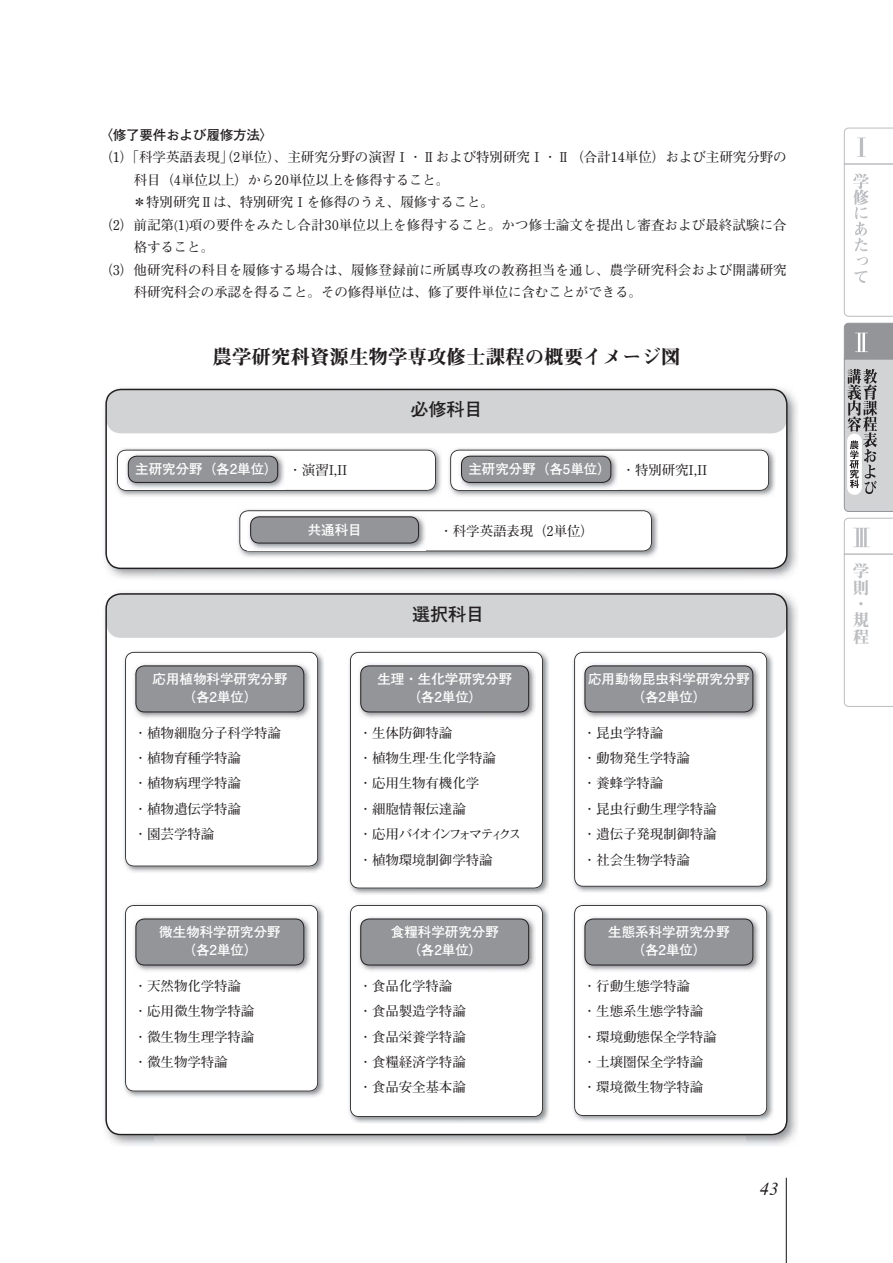
<style>
.page{position:relative;width:893px;height:1263px;background:#fff}
.page>*{position:absolute;margin:0;border:0;box-sizing:border-box;transform-origin:0 0}
.t1{font:19.5px "Midashi Min Pro MA31 90 pv RKSJ H";color:#231f20}
.t2{font:18px "Futo Go B101 Pro Bold 90 pv RKSJ H";color:#231f20}
.t3{font:italic 18px "Times";color:#231f20}
.t4{font:16.5px/16.4px "Midashi Min Pro MA31 90 pv RKSJ V";color:#bbbdc0}
.t5{font:13.5px/25.3px "Futo Min A101 Pro Bold 90 pv RKSJ H";letter-spacing:-.01em;color:#231f20}
.t6{font:13.5px/18px "Futo Go B101 Pro Bold 90 pv RKSJ H";color:#fff;text-align:center}
.t7{font:13.5px "Futo Min A101 Pro Bold 90 pv RKSJ H";letter-spacing:.01em;color:#231f20}
.t8{font:13.5px "Futo Go B101 Pro Bold 90 pv RKSJ H";letter-spacing:-.01em;color:#231f20}
.s1{font-family:"Futo Min A101 Pro Bold 90 pv RKSJ H";color:#231f20}
</style>
<div class="page">
<hr style="left:785px;top:1178px;width:1px;height:85px;background:#231f20">
<svg style="left:843px;top:127px;width:49px;height:580px"></svg>
<img style="left:104px;top:388px;width:694px;height:46px">
<img style="left:104px;top:434px;width:51px;height:145px">
<img style="left:745px;top:434px;width:52px;height:145px">
<svg style="left:105px;top:389px;width:682px;height:180px"></svg>
<img style="left:104px;top:592px;width:694px;height:48px">
<img style="left:104px;top:640px;width:51px;height:506px">
<img style="left:745px;top:640px;width:52px;height:506px">
<svg style="left:105px;top:593px;width:682px;height:542px"></svg>
<img style="left:123px;top:649px;width:201px;height:224px">
<svg style="left:125px;top:652px;width:193px;height:214px"></svg>
<img style="left:133px;top:663px;width:178px;height:56px">
<div style="left:136px;top:666px;width:168px;height:46px;background:#939598;border-radius:9px"></div>
<div style="left:135px;top:665px;width:169px;height:47px;border:1px solid #231f20;border-radius:9px"></div>
<img style="left:347px;top:649px;width:202px;height:246px">
<svg style="left:350px;top:652px;width:193px;height:236px"></svg>
<img style="left:358px;top:663px;width:177px;height:56px">
<div style="left:361px;top:666px;width:167px;height:46px;background:#939598;border-radius:9px"></div>
<div style="left:360px;top:665px;width:169px;height:47px;border:1px solid #231f20;border-radius:9px"></div>
<img style="left:571px;top:649px;width:202px;height:244px">
<svg style="left:574px;top:652px;width:193px;height:235px"></svg>
<img style="left:582px;top:663px;width:178px;height:56px">
<div style="left:585px;top:666px;width:167px;height:46px;background:#939598;border-radius:9px"></div>
<div style="left:584px;top:665px;width:169px;height:47px;border:1px solid #231f20;border-radius:9px"></div>
<img style="left:123px;top:903px;width:201px;height:195px">
<svg style="left:125px;top:905px;width:193px;height:186px"></svg>
<img style="left:133px;top:916px;width:178px;height:56px">
<div style="left:136px;top:919px;width:168px;height:46px;background:#939598;border-radius:9px"></div>
<div style="left:135px;top:919px;width:169px;height:46px;border:1px solid #231f20;border-radius:9px"></div>
<img style="left:347px;top:903px;width:202px;height:221px">
<svg style="left:350px;top:905px;width:193px;height:212px"></svg>
<img style="left:358px;top:916px;width:177px;height:56px">
<div style="left:361px;top:919px;width:167px;height:46px;background:#939598;border-radius:9px"></div>
<div style="left:360px;top:919px;width:169px;height:46px;border:1px solid #231f20;border-radius:9px"></div>
<img style="left:571px;top:903px;width:202px;height:220px">
<svg style="left:574px;top:905px;width:193px;height:211px"></svg>
<img style="left:582px;top:916px;width:178px;height:56px">
<div style="left:585px;top:919px;width:167px;height:46px;background:#939598;border-radius:9px"></div>
<div style="left:584px;top:919px;width:169px;height:46px;border:1px solid #231f20;border-radius:9px"></div>
<img style="left:237px;top:508px;width:421px;height:50px">
<svg style="left:239px;top:510px;width:412px;height:41px"></svg>
<img style="left:247px;top:514px;width:178px;height:36px">
<div style="left:250px;top:517px;width:168px;height:26px;background:#939598;border-radius:9px"></div>
<div style="left:250px;top:516px;width:169px;height:28px;border:1px solid #231f20;border-radius:9px"></div>
<img style="left:114px;top:447px;width:328px;height:50px">
<svg style="left:117px;top:450px;width:319px;height:41px"></svg>
<img style="left:125px;top:453px;width:160px;height:36px">
<div style="left:128px;top:456px;width:150px;height:26px;background:#939598;border-radius:9px"></div>
<div style="left:128px;top:456px;width:150px;height:27px;border:1px solid #231f20;border-radius:9px"></div>
<img style="left:447px;top:447px;width:328px;height:50px">
<svg style="left:450px;top:450px;width:319px;height:41px"></svg>
<img style="left:458px;top:453px;width:160px;height:36px">
<div style="left:461px;top:456px;width:150px;height:26px;background:#939598;border-radius:9px"></div>
<div style="left:461px;top:456px;width:150px;height:27px;border:1px solid #231f20;border-radius:9px"></div>
<p class="t8" style="left:99px;top:129px;width:175px">〈修了要件および履修方法〉</p>
<p class="t5" style="left:99px;top:146px;width:689px">（1）「科学英語表現」（2単位）、主研究分野の演習Ⅰ・Ⅱおよび特別研究Ⅰ・Ⅱ（合計14単位）および主研究分野の</p>
<p class="t5" style="left:134px;top:169px;width:317px">科目（4単位以上）から20単位以上を修得すること。</p>
<p class="t5" style="left:106px;top:191px;width:389px">　　＊特別研究Ⅱは、特別研究Ⅰを修得のうえ、履修すること。</p>
<p class="t5" style="left:99px;top:214px;width:689px">（2）前記第(1)項の要件をみたし合計30単位以上を修得すること。かつ修士論文を提出し審査および最終試験に合</p>
<p class="t5" style="left:134px;top:236px;width:82px">格すること。</p>
<p class="t7" style="left:99px;top:264px;width:689px">（3）他研究科の科目を履修する場合は、履修登録前に所属専攻の教務担当を通し、農学研究科会および開講研究</p>
<p class="t5" style="left:134px;top:281px;width:510px">科研究科会の承認を得ること。その修得単位は、修了要件単位に含むことができる。</p>
<h1 class="t1" style="left:212px;top:350px;width:469px">農学研究科資源生物学専攻修士課程の概要イメージ図</h1>
<h2 class="t2" style="left:410px;top:403px;width:74px">必修科目</h2>
<p class="t6" style="left:135px;top:462px;width:214px">主研究分野（各2単位） <span class="s1">・演習I,II</span></p>
<p class="t6" style="left:468px;top:462px;width:240px">主研究分野（各5単位） <span class="s1">・特別研究I,II</span></p>
<p class="t6" style="left:308px;top:523px;width:55px">共通科目</p>
<p class="t5" style="left:439px;top:520px;width:156px">・科学英語表現（2単位）</p>
<p class="t6" style="left:152px;top:672px;width:137px">応用植物科学研究分野（各2単位）</p>
<p class="t5" style="left:134px;top:722px;width:149px">・植物細胞分子科学特論・植物育種学特論<br>・植物病理学特論<br>・植物遺伝学特論<br>・園芸学特論</p>
<p class="t6" style="left:159px;top:925px;width:123px">微生物科学研究分野（各2単位）</p>
<p class="t5" style="left:134px;top:975px;width:122px">・天然物化学特論・応用微生物学特論・微生物生理学特論・微生物学特論</p>
<h2 class="t2" style="left:412px;top:607px;width:74px">選択科目</h2>
<p class="t6" style="left:377px;top:672px;width:137px">生理・生化学研究分野（各2単位）</p>
<p class="t5" style="left:359px;top:722px;width:164px">・生体防御特論<br>・植物生理·生化学特論<br>・応用生物有機化学<br>・細胞情報伝達論<br>・応用バイオインフォマティクス・植物環境制御学特論</p>
<p class="t6" style="left:391px;top:925px;width:109px">食糧科学研究分野（各2単位）</p>
<p class="t5" style="left:359px;top:975px;width:109px">・食品化学特論・食品製造学特論・食品栄養学特論・食糧経済学特論・食品安全基本論</p>
<p class="t6" style="left:588px;top:672px;width:163px">応用動物昆虫科学研究分野（各2単位）</p>
<p class="t5" style="left:583px;top:722px;width:135px">・昆虫学特論<br>・動物発生学特論<br>・養蜂学特論<br>・昆虫行動生理学特論・遺伝子発現制御特論・社会生物学特論</p>
<p class="t6" style="left:608px;top:925px;width:123px">生態系科学研究分野（各2単位）</p>
<p class="t5" style="left:583px;top:975px;width:135px">・行動生態学特論<br>・生態系生態学特論・環境動態保全学特論・土壌圏保全学特論・環境微生物学特論</p>
<h2 class="t3" style="left:760px;top:1182px;width:19px">43</h2>
<p class="t4" style="left:852px;top:565px;width:17px">学則・規程</p>
</div>
